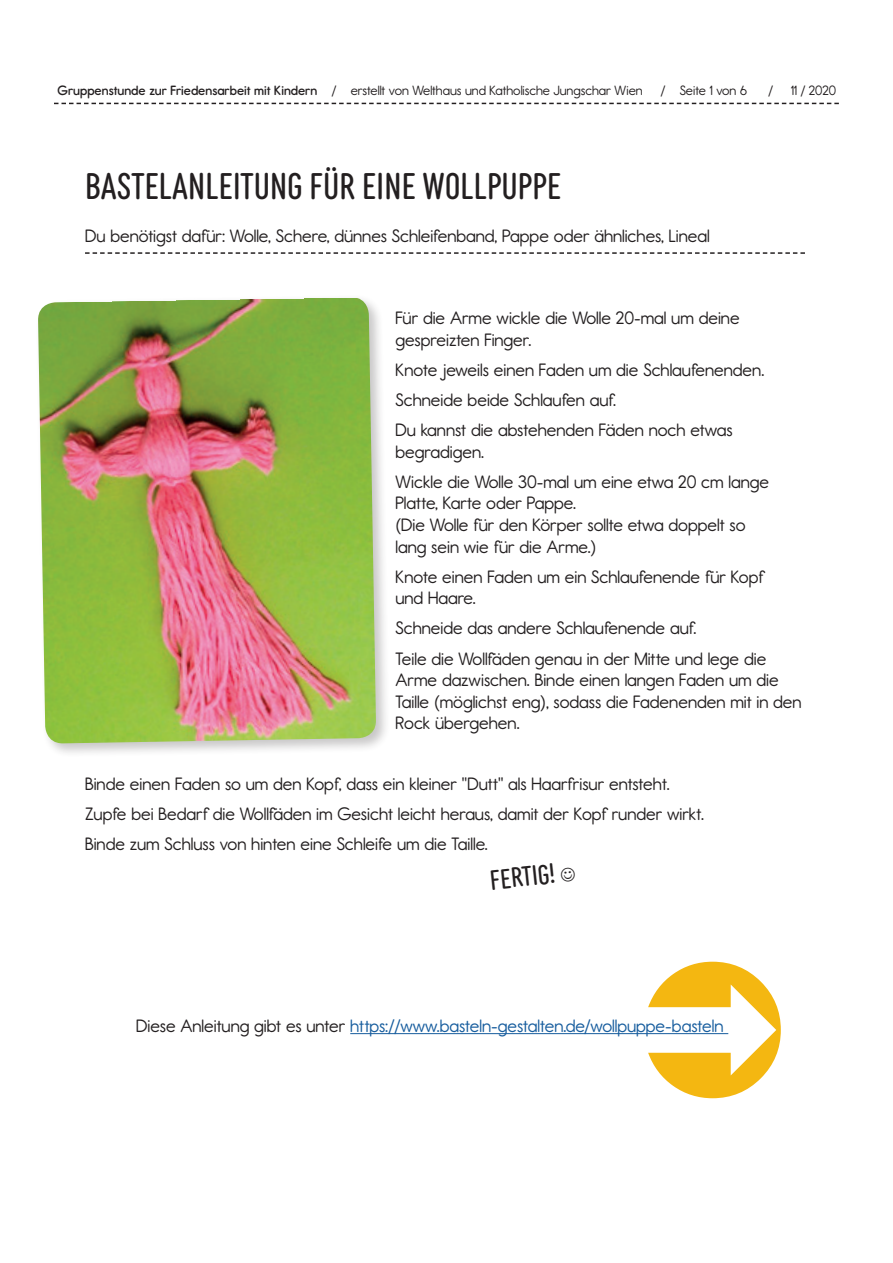
<style>
.page{position:relative;width:893px;height:1263px;background:#fff}
.page>*{position:absolute;margin:0;border:0;box-sizing:border-box;transform-origin:0 0}
.t1{font:36px "Diazo MVB Ex Cond";color:#231f20}
.t2{font:27px "Diazo MVB Ex Cond";color:#231f20}
.t3{font:18px/21.6px "Report Rg";color:#231f20}
.t4{font:18px "Report Rg";color:#175d9e}
.t5{font:13.5px "Report Rg";color:#231f20}
.s1{font-family:"Report Sb"}
.s2{color:#231f20}
</style>
<div class="page">
<hr style="left:350px;top:1033px;width:378px;height:1px;background:#175d9e">
<div style="left:35px;top:294px;width:356px;height:464px;background:#231f20;opacity:.25"></div>
<img style="left:38px;top:297px;width:338px;height:447px">
<svg style="left:54px;top:103px;width:785px;height:1px"></svg>
<svg style="left:85px;top:252px;width:720px;height:2px"></svg>
<svg style="left:648px;top:1033px;width:81px;height:2px"></svg>
<p class="t5" style="left:58px;top:82px;width:587px"><span class="s1">Gruppenstunde zur Friedensarbeit mit Kindern</span> / erstellt von Welthaus und Katholische Jungschar Wien</p>
<p class="t5" style="left:661px;top:82px;width:88px">/ Seite 1 von 6</p>
<p class="t5" style="left:768px;top:82px;width:6px">/</p>
<p class="t5" style="left:791px;top:82px;width:47px">11 / 2020</p>
<h1 class="t1" style="left:85px;top:159px;width:478px">BASTELANLEITUNG FÜR EINE WOLLPUPPE</h1>
<p class="t3" style="left:85px;top:226px;width:626px">Du benötigst dafür: Wolle, Schere, dünnes Schleifenband, Pappe oder ähnliches, Lineal</p>
<p class="t3" style="left:395px;top:307px;width:346px">Für die Arme wickle die Wolle 20-mal um deine gespreizten Finger.</p>
<p class="t3" style="left:395px;top:355px;width:370px;line-height:30.2px">Knote jeweils einen Faden um die Schlaufenenden.<br>Schneide beide Schlaufen auf.<br>Du kannst die abstehenden Fäden noch etwas</p>
<p class="t3" style="left:395px;top:437px;width:375px;line-height:30.2px">begradigen.<br>Wickle die Wolle 30-mal um eine etwa 20 cm lange</p>
<p class="t3" style="left:395px;top:493px;width:352px">Platte, Karte oder Pappe.<br>(Die Wolle für den Körper sollte etwa doppelt so lang sein wie für die Arme.)</p>
<p class="t3" style="left:395px;top:566px;width:370px">Knote einen Faden um ein Schlaufenende für Kopf und Haare.</p>
<p class="t3" style="left:395px;top:613px;width:372px;line-height:30.2px">Schneide das andere Schlaufenende auf.<br>Teile die Wollfäden genau in der Mitte und lege die</p>
<p class="t3" style="left:395px;top:669px;width:408px">Arme dazwischen. Binde einen langen Faden um die<br>Taille (möglichst eng), sodass die Fadenenden mit in den<br>Rock übergehen.</p>
<p class="t3" style="left:85px;top:768px;width:621px;line-height:30.2px">Binde einen Faden so um den Kopf, dass ein kleiner "Dutt" als Haarfrisur entsteht.<br>Zupfe bei Bedarf die Wollfäden im Gesicht leicht heraus, damit der Kopf runder wirkt.<br>Binde zum Schluss von hinten eine Schleife um die Taille.</p>
<h2 class="t2" style="left:488px;top:860px;width:67px;rotate:-6deg">FERTIG!</h2>
<p class="t4" style="left:136px;top:1015px;width:589px"><span class="s2">Diese Anleitung gibt es unter</span> https://www.basteln-gestalten.de/wollpuppe-basteln</p>
</div>
